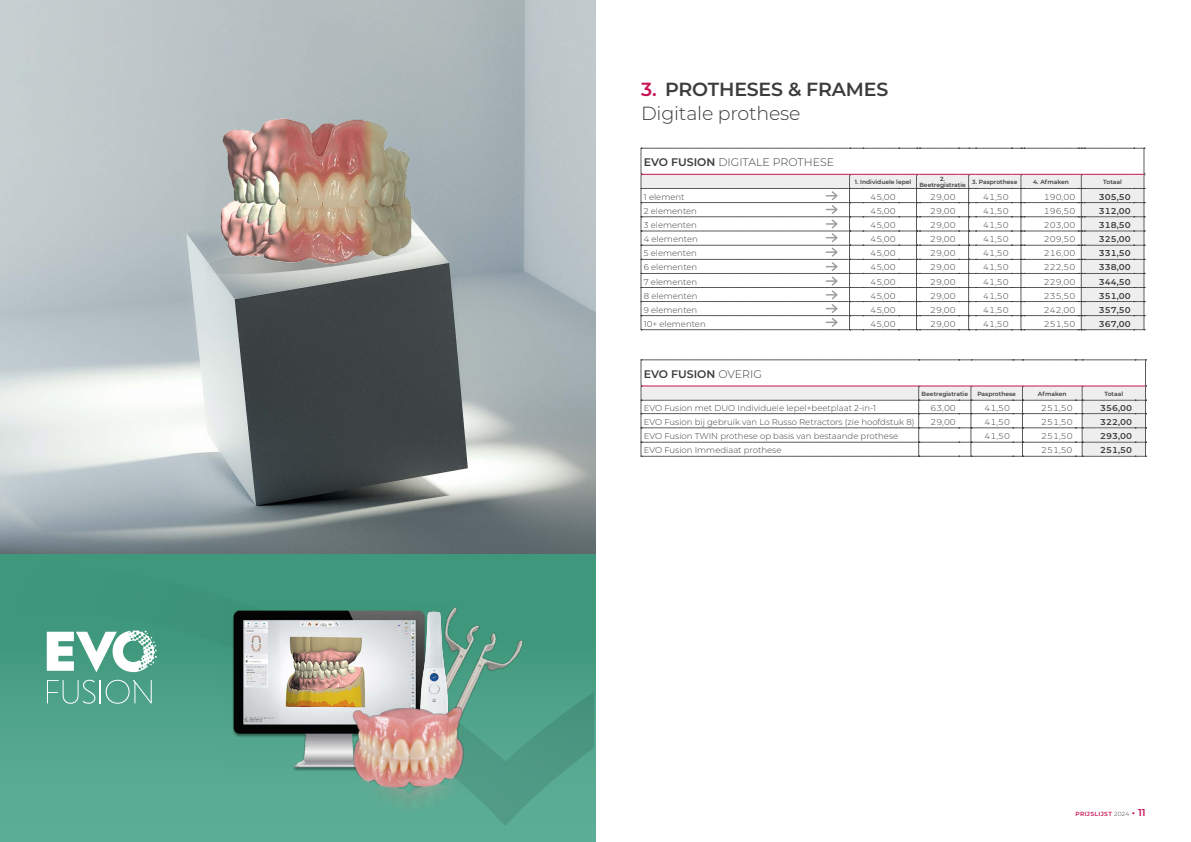
<style>
.page{position:relative;width:1191px;height:842px;background:#fff}
.page>*{position:absolute;margin:0;border:0;box-sizing:border-box;transform-origin:0 0}
.t1{font:600 19px/24px "Montserrat";letter-spacing:-.01em;color:#3c3c3b}
.t2{font:300 11px "Montserrat";color:#3c3c3b}
.t3{font:600 11px "Montserrat";color:#3c3c3b}
.t4{font:300 8.5px "Montserrat";color:#3c3c3b}
.t5{font:600 8.5px "Montserrat";color:#3c3c3b}
.t6{font:600 6px/6px "Montserrat";color:#3c3c3b;text-align:center}
.t7{font:600 6px "Montserrat";letter-spacing:.055em;color:#c71457}
.s1{color:#c71457}
.s2{font-weight:300}
.s3{font-weight:600}
.s4{font-weight:300;color:#3c3c3b}
.s5{font-size:10px}
</style>
<div class="page">
<img style="left:0;top:0;width:595px;height:555px">
<div style="left:0;top:555px;width:595px;height:287px;background:#3f987c"></div>
<svg style="left:641px;top:148px;width:504px;height:183px"></svg>
<svg style="left:641px;top:360px;width:505px;height:97px"></svg>
<div style="left:0;top:642px;width:595px;height:200px;background:#5cad95"></div>
<svg style="left:0;top:631px;width:593px;height:195px"></svg>
<svg style="left:47px;top:630px;width:110px;height:42px;background:#a4cec1"></svg>
<svg style="left:47px;top:680px;width:105px;height:24px"></svg>
<img style="left:451px;top:607px;width:81px;height:131px">
<img style="left:223px;top:610px;width:190px;height:165px">
<img style="left:413px;top:610px;width:38px;height:82px">
<img style="left:350px;top:692px;width:128px;height:131px">
<svg style="left:202px;top:233px;width:235px;height:43px;background:#b2b8b6"></svg>
<img style="left:207px;top:111px;width:215px;height:159px">
<h1 class="t1" style="left:641px;top:76px;width:249px"><span class="s1">3.</span> PROTHESES &amp; FRAMES<br><span class="s2">Digitale prothese</span></h1>
<p class="t2" style="left:644px;top:155px;width:192px"><span class="s3">EVO FUSION</span> DIGITALE PROTHESE</p>
<p class="t6" style="left:854px;top:179px;width:58px">1. Individuele lepel</p>
<p class="t6" style="left:919px;top:176px;width:48px">2.<br>Beetregistratie</p>
<p class="t6" style="left:972px;top:179px;width:47px">3. Pasprothese</p>
<p class="t6" style="left:1033px;top:179px;width:37px">4. Afmaken</p>
<p class="t6" style="left:1103px;top:179px;width:20px">Totaal</p>
<p class="t4" style="left:644px;top:191px;width:42px">1 element</p>
<p class="t4" style="left:870px;top:191px;width:27px">45,00</p>
<p class="t4" style="left:930px;top:191px;width:27px">29,00</p>
<p class="t4" style="left:983px;top:191px;width:27px">41,50</p>
<p class="t4" style="left:1044px;top:191px;width:33px">190,00</p>
<p class="t5" style="left:1098px;top:191px;width:33px">305,50</p>
<p class="t4" style="left:644px;top:205px;width:55px">2 elementen</p>
<p class="t4" style="left:870px;top:205px;width:27px">45,00</p>
<p class="t4" style="left:930px;top:205px;width:27px">29,00</p>
<p class="t4" style="left:983px;top:205px;width:27px">41,50</p>
<p class="t4" style="left:1044px;top:205px;width:33px">196,50</p>
<p class="t5" style="left:1098px;top:205px;width:33px">312,00</p>
<p class="t4" style="left:644px;top:219px;width:55px">3 elementen</p>
<p class="t4" style="left:870px;top:219px;width:27px">45,00</p>
<p class="t4" style="left:930px;top:219px;width:27px">29,00</p>
<p class="t4" style="left:983px;top:219px;width:27px">41,50</p>
<p class="t4" style="left:1044px;top:219px;width:33px">203,00</p>
<p class="t5" style="left:1098px;top:219px;width:33px">318,50</p>
<p class="t4" style="left:644px;top:233px;width:55px">4 elementen</p>
<p class="t4" style="left:870px;top:233px;width:27px">45,00</p>
<p class="t4" style="left:930px;top:233px;width:27px">29,00</p>
<p class="t4" style="left:983px;top:233px;width:27px">41,50</p>
<p class="t4" style="left:1044px;top:233px;width:33px">209,50</p>
<p class="t5" style="left:1098px;top:233px;width:33px">325,00</p>
<p class="t4" style="left:644px;top:248px;width:55px">5 elementen</p>
<p class="t4" style="left:870px;top:248px;width:27px">45,00</p>
<p class="t4" style="left:930px;top:248px;width:27px">29,00</p>
<p class="t4" style="left:983px;top:248px;width:27px">41,50</p>
<p class="t4" style="left:1044px;top:248px;width:33px">216,00</p>
<p class="t5" style="left:1098px;top:247px;width:33px">331,50</p>
<p class="t4" style="left:644px;top:262px;width:55px">6 elementen</p>
<p class="t4" style="left:870px;top:262px;width:27px">45,00</p>
<p class="t4" style="left:930px;top:262px;width:27px">29,00</p>
<p class="t4" style="left:983px;top:262px;width:27px">41,50</p>
<p class="t4" style="left:1044px;top:262px;width:33px">222,50</p>
<p class="t5" style="left:1098px;top:261px;width:33px">338,00</p>
<p class="t4" style="left:644px;top:276px;width:55px">7 elementen</p>
<p class="t4" style="left:870px;top:276px;width:27px">45,00</p>
<p class="t4" style="left:930px;top:276px;width:27px">29,00</p>
<p class="t4" style="left:983px;top:276px;width:27px">41,50</p>
<p class="t4" style="left:1044px;top:276px;width:33px">229,00</p>
<p class="t5" style="left:1098px;top:275px;width:33px">344,50</p>
<p class="t4" style="left:644px;top:290px;width:55px">8 elementen</p>
<p class="t4" style="left:870px;top:290px;width:27px">45,00</p>
<p class="t4" style="left:930px;top:290px;width:27px">29,00</p>
<p class="t4" style="left:983px;top:290px;width:27px">41,50</p>
<p class="t4" style="left:1044px;top:290px;width:33px">235,50</p>
<p class="t5" style="left:1098px;top:290px;width:33px">351,00</p>
<p class="t4" style="left:644px;top:304px;width:55px">9 elementen</p>
<p class="t4" style="left:870px;top:304px;width:27px">45,00</p>
<p class="t4" style="left:930px;top:304px;width:27px">29,00</p>
<p class="t4" style="left:983px;top:304px;width:27px">41,50</p>
<p class="t4" style="left:1044px;top:304px;width:33px">242,00</p>
<p class="t5" style="left:1098px;top:304px;width:33px">357,50</p>
<p class="t4" style="left:644px;top:318px;width:63px">10+ elementen</p>
<p class="t4" style="left:870px;top:318px;width:27px">45,00</p>
<p class="t4" style="left:930px;top:318px;width:27px">29,00</p>
<p class="t4" style="left:983px;top:318px;width:27px">41,50</p>
<p class="t4" style="left:1044px;top:318px;width:33px">251,50</p>
<p class="t5" style="left:1098px;top:318px;width:33px">367,00</p>
<p class="t3" style="left:644px;top:366px;width:120px">EVO FUSION <span class="s2">OVERIG</span></p>
<p class="t6" style="left:921px;top:391px;width:48px">Beetregistratie</p>
<p class="t6" style="left:977px;top:391px;width:40px">Pasprothese</p>
<p class="t6" style="left:1038px;top:391px;width:30px">Afmaken</p>
<p class="t6" style="left:1104px;top:391px;width:20px">Totaal</p>
<p class="t4" style="left:644px;top:402px;width:234px">EVO Fusion met DUO Individuele lepel+beetplaat 2-in-1</p>
<p class="t4" style="left:930px;top:402px;width:27px">63,00</p>
<p class="t4" style="left:984px;top:402px;width:27px">41,50</p>
<p class="t4" style="left:1041px;top:402px;width:33px">251,50</p>
<p class="t5" style="left:1100px;top:402px;width:33px">356,00</p>
<p class="t4" style="left:644px;top:416px;width:272px">EVO Fusion bij gebruik van Lo Russo Retractors (zie hoofdstuk 8)</p>
<p class="t4" style="left:930px;top:416px;width:27px">29,00</p>
<p class="t4" style="left:984px;top:416px;width:27px">41,50</p>
<p class="t4" style="left:1041px;top:416px;width:33px">251,50</p>
<p class="t5" style="left:1100px;top:416px;width:33px">322,00</p>
<p class="t4" style="left:644px;top:430px;width:256px">EVO Fusion TWIN prothese op basis van bestaande prothese</p>
<p class="t4" style="left:984px;top:430px;width:27px">41,50</p>
<p class="t4" style="left:1041px;top:430px;width:33px">251,50</p>
<p class="t5" style="left:1100px;top:430px;width:33px">293,00</p>
<p class="t4" style="left:644px;top:444px;width:139px">EVO Fusion Immediaat prothese</p>
<p class="t4" style="left:1041px;top:444px;width:33px">251,50</p>
<p class="t5" style="left:1100px;top:444px;width:33px">251,50</p>
<p class="t7" style="left:1075px;top:810px;width:72px">PRIJSLIJST <span class="s4">2024</span> <span class="s5">• 11</span></p>
</div>
